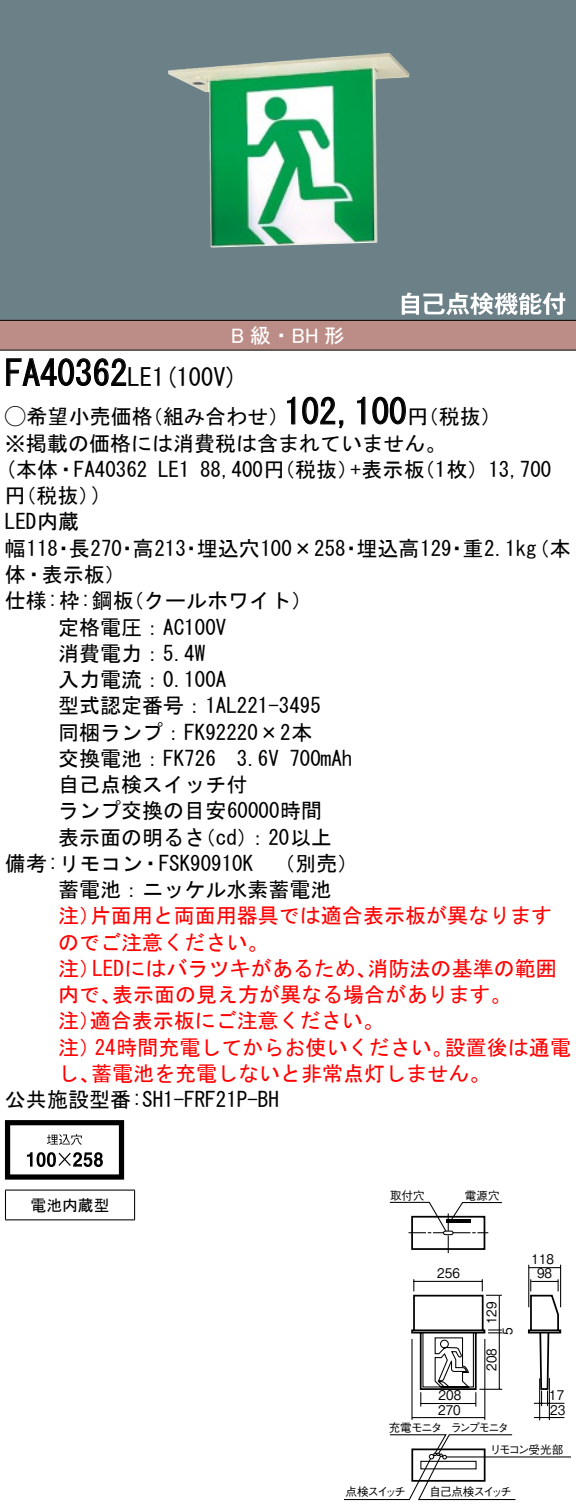
<style>
.page{position:relative;width:576px;height:1510px;background:#fff}
.page>*{position:absolute;margin:0;border:0;box-sizing:border-box;transform-origin:0 0}
.t1{font:35px "MS Gothic";color:#000}
.t2{font:24.5px "MS Gothic";color:#000}
.t3{font:21px/26.2px "MS Gothic";color:#000}
.t4{font:21px/26.2px "MS Gothic";color:#f00}
.t5{font:21px "MS P Gothic";color:#fff}
.t6{font:15.75px "MS Gothic";color:#000}
.t7{font:13.3px/14.3px "Gothic BBB Pro Medium 90 pv RKSJ H";color:#000;scale:.9 1}
.t8{font:11.55px "Gothic BBB Pro Medium 90 pv RKSJ H";letter-spacing:-.085em;color:#000}
.t9{font:11.55px "Gothic BBB Pro Medium 90 pv RKSJ H";letter-spacing:-.115em;color:#000}
.t10{font:11.55px "Gothic BBB Pro Medium 90 pv RKSJ H";letter-spacing:-.085em;color:#000;scale:.95 1}
.s1{font-family:"Ford Classification 1"}
</style>
<div class="page">
<div style="left:0;top:0;width:575px;height:290px;background:#6c8087"></div>
<img style="left:168px;top:53px;width:241px;height:194px">
<div style="left:0;top:290px;width:575px;height:30px;background:#6c8087"></div>
<svg style="left:401px;top:292px;width:164px;height:23px"></svg>
<div style="left:0;top:320px;width:575px;height:30px;background:#bc8d86"></div>
<hr style="left:0;top:320px;width:575px;height:1px;background:#000">
<hr style="left:0;top:349px;width:575px;height:2px;background:#000">
<svg style="left:6px;top:358px;width:121px;height:28px"></svg>
<svg style="left:287px;top:396px;width:57px;height:32px"></svg>
<svg style="left:357px;top:396px;width:49px;height:29px"></svg>
<svg style="left:5px;top:1120px;width:119px;height:59px"></svg>
<hr style="left:5px;top:1189px;width:130px;height:1px;background:#000">
<svg style="left:5px;top:1190px;width:1px;height:29px"></svg>
<svg style="left:134px;top:1190px;width:1px;height:29px"></svg>
<hr style="left:5px;top:1219px;width:130px;height:1px;background:#000">
<hr style="left:533px;top:1402px;width:31px;height:1px;background:#000">
<hr style="left:539px;top:1378px;width:1px;height:42px;background:#000">
<hr style="left:548px;top:1378px;width:1px;height:42px;background:#000">
<hr style="left:533px;top:1416px;width:31px;height:2px;background:#000">
<hr style="left:412px;top:1416px;width:72px;height:2px;background:#000">
<hr style="left:484px;top:1338px;width:1px;height:81px;background:#000">
<hr style="left:411px;top:1338px;width:1px;height:81px;background:#000">
<svg style="left:389px;top:1201px;width:173px;height:205px"></svg>
<svg style="left:390px;top:1434px;width:180px;height:65px"></svg>
<p class="t5" style="left:231px;top:325px;width:115px">B級・ BH 形</p>
<h1 class="t1" style="left:5px;top:355px;width:124px">FA40362</h1>
<p class="t2" style="left:127px;top:364px;width:112px">LE (1 100 (V</p>
<h1 class="t1" style="left:284px;top:394px;width:124px">102,100</h1>
<p class="t3" style="left:5px;top:403px;width:149px"><span class="s1">A</span>希望小売価格</p>
<p class="t3" style="left:5px;top:430px;width:442px">※掲載の価格には消費税は含まれていません。</p>
<p class="t3" style="left:414px;top:456px;width:139px">（枚1 (13,700</p>
<p class="t3" style="left:142px;top:403px;width:148px">（組み合わせ）</p>
<p class="t3" style="left:407px;top:403px;width:96px">（円税抜(</p>
<p class="t3" style="left:92px;top:456px;width:57px;text-indent:-87px">(本体・FA40362 (</p>
<p class="t3" style="left:350px;top:456px;width:76px">+表示板</p>
<p class="t3" style="left:200px;top:456px;width:160px">88,400 （円税抜）</p>
<p class="t3" style="left:158px;top:456px;width:33px">LE1</p>
<p class="t3" style="left:5px;top:482px;width:96px">（円税抜(<br>LED内蔵</p>
<p class="t3" style="left:133px;top:535px;width:55px">高213</p>
<p class="t3" style="left:356px;top:535px;width:97px">埋込高129</p>
<p class="t3" style="left:5px;top:535px;width:55px">幅118</p>
<p class="t3" style="left:5px;top:561px;width:122px">体・表示板(</p>
<p class="t3" style="left:197px;top:535px;width:150px">埋込穴100×258</p>
<p class="t3" style="left:528px;top:535px;width:43px">（本</p>
<p class="t3" style="left:462px;top:535px;width:76px">重2.1kg</p>
<p class="t3" style="left:69px;top:535px;width:55px">長270</p>
<p class="t3" style="left:53px;top:535px;width:22px">・</p>
<p class="t3" style="left:117px;top:535px;width:23px">・</p>
<p class="t3" style="left:181px;top:535px;width:22px">・</p>
<p class="t3" style="left:340px;top:535px;width:22px">・</p>
<p class="t3" style="left:446px;top:535px;width:23px">・</p>
<p class="t3" style="left:5px;top:587px;width:130px">仕様枠: :鋼板</p>
<p class="t3" style="left:58px;top:614px;width:170px">定格電圧：AC100V</p>
<p class="t3" style="left:58px;top:640px;width:149px">消費電力：5.4W</p>
<p class="t3" style="left:58px;top:666px;width:170px">入力電流：0.100A</p>
<p class="t3" style="left:58px;top:692px;width:264px">型式認定番号：1AL221-3495</p>
<p class="t3" style="left:58px;top:719px;width:255px">同梱ランプ：FK92220× 本2</p>
<p class="t3" style="left:289px;top:745px;width:64px">700mAh</p>
<p class="t3" style="left:123px;top:587px;width:190px">（クールホワイト(</p>
<p class="t3" style="left:58px;top:745px;width:222px">交換電池：FK726　3.6V</p>
<p class="t3" style="left:58px;top:771px;width:191px">自己点検スイッチ付</p>
<p class="t3" style="left:58px;top:797px;width:265px">ランプ交換の目安60000時間</p>
<p class="t3" style="left:247px;top:824px;width:86px">：20以上</p>
<p class="t3" style="left:58px;top:824px;width:149px">表示面の明るさ</p>
<p class="t3" style="left:195px;top:824px;width:64px">（cd）</p>
<p class="t3" style="left:58px;top:850px;width:275px;text-indent:-53px">備考:リモコン・FSK90910K<br>蓄電池：ニッケル水素蓄電池</p>
<p class="t4" style="left:90px;top:902px;width:464px">片面用と両面用器具では適合表示板が異なります</p>
<p class="t3" style="left:264px;top:850px;width:96px">　（別売(</p>
<p class="t4" style="left:58px;top:902px;width:212px">注）<br>のでご注意ください。</p>
<p class="t4" style="left:92px;top:955px;width:286px">LEDにはバラツキがあるため、</p>
<p class="t4" style="left:367px;top:955px;width:190px">消防法の基準の範囲</p>
<p class="t4" style="left:58px;top:955px;width:43px">注）</p>
<p class="t4" style="left:112px;top:981px;width:401px">表示面の見え方が異なる場合があります。</p>
<p class="t4" style="left:90px;top:981px;width:296px;text-indent:-32px">内で、<br>適合表示板にご注意ください。</p>
<p class="t4" style="left:58px;top:1007px;width:43px">注）</p>
<p class="t4" style="left:444px;top:1034px;width:128px">設置後は通電</p>
<p class="t4" style="left:95px;top:1034px;width:359px">24時間充電してからお使いください。</p>
<p class="t4" style="left:91px;top:1034px;width:401px;text-indent:-33px">注）<br>蓄電池を充電しないと非常点灯しません。</p>
<p class="t4" style="left:58px;top:1060px;width:43px">し、</p>
<p class="t3" style="left:5px;top:1086px;width:275px">公共施設型番:SH1-FRF21 -P BH</p>
<p class="t6" style="left:31px;top:1197px;width:80px">電池内蔵型</p>
<p class="t8" style="left:390px;top:1186px;width:36px">取付穴</p>
<p class="t8" style="left:464px;top:1186px;width:36px">電源穴</p>
<p class="t7" style="left:437px;top:1264px;width:27px">256</p>
<p class="t7" style="left:438px;top:1385px;width:27px">208<br>270</p>
<p class="t7" style="left:482px;top:1324px;width:27px;rotate:-90deg">129</p>
<p class="t7" style="left:482px;top:1370px;width:27px;rotate:-90deg">208</p>
<p class="t7" style="left:498px;top:1335px;width:10px;rotate:-90deg">5</p>
<p class="t8" style="left:388px;top:1418px;width:55px">充電モニタ</p>
<p class="t10" style="left:450px;top:1418px;width:62px">ランプモニタ</p>
<p class="t7" style="left:531px;top:1250px;width:27px">118</p>
<p class="t7" style="left:537px;top:1264px;width:18px">98</p>
<p class="t7" style="left:549px;top:1386px;width:19px">17<br>23</p>
<p class="t8" style="left:345px;top:1482px;width:62px">点検スイッチ</p>
<p class="t9" style="left:489px;top:1440px;width:75px">リモコン受光部</p>
<p class="t8" style="left:429px;top:1482px;width:84px">自己点検スイッチ</p>
</div>
